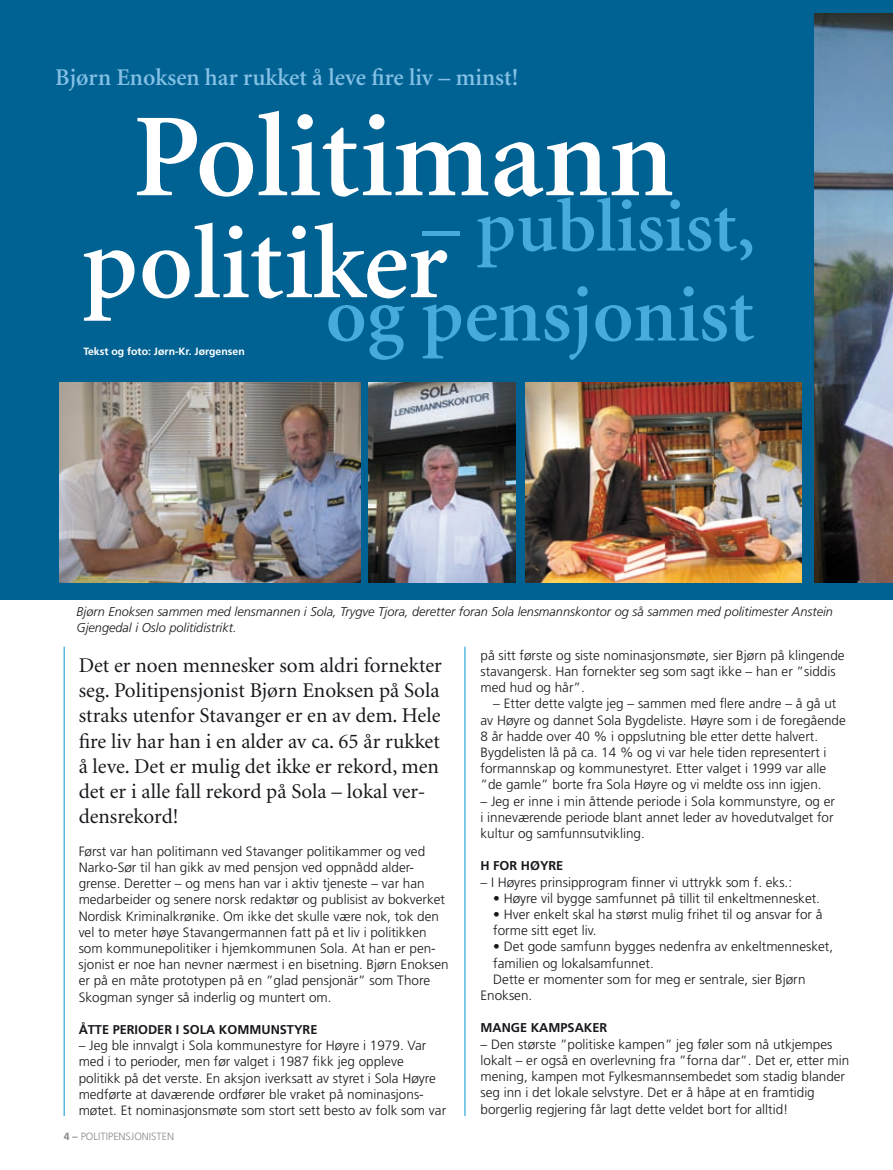
<style>
.page{position:relative;width:893px;height:1170px;background:#fff}
.page>*{position:absolute;margin:0;border:0;box-sizing:border-box;transform-origin:0 0}
.t1{font:600 118.8px "Minion";color:#fff}
.t2{font:600 105px "Minion";color:#fff}
.t3{font:600 79.65px "Minion";color:#47abdc}
.t4{font:600 75px "Minion";color:#47abdc}
.t5{font:600 24px "Minion";color:#84c0e5}
.t6{font:21px/25.2px "Minion";color:#1a171c}
.t7{font:300 13.5px/16.2px "Frutiger";color:#1a171c}
.t8{font:italic 300 12.75px/15.3px "Frutiger";color:#1a171c}
.t9{font:700 12.75px "Frutiger";color:#1a171c}
.t10{font:700 10.5px "Frutiger";color:#fff}
.t11{font:300 10.5px "Frutiger";color:#87888a}
.s1{font-weight:700}
</style>
<div class="page">
<div style="left:0;top:0;width:893px;height:600px;background:#006293"></div>
<img style="left:814px;top:14px;width:79px;height:569px">
<img style="left:368px;top:382px;width:148px;height:200px">
<img style="left:60px;top:382px;width:300px;height:200px">
<img style="left:526px;top:382px;width:275px;height:200px">
<hr style="left:465px;top:646px;width:1px;height:469px;background:#0098d5">
<hr style="left:64px;top:646px;width:1px;height:469px;background:#0098d5">
<h3 class="t5" style="left:55px;top:65px;width:465px">Bjørn Enoksen har rukket å leve fire liv – minst!</h3>
<h1 class="t1" style="left:133px;top:96px;width:543px">Politimann</h1>
<h3 class="t4" style="left:422px;top:188px;width:335px">– publisist,</h3>
<h2 class="t2" style="left:82px;top:210px;width:367px">politiker</h2>
<h3 class="t3" style="left:326px;top:274px;width:430px">og pensjonist</h3>
<p class="t10" style="left:83px;top:345px;width:163px">TEKST OG FOTO: JØRN-KR. JØRGENSEN</p>
<p class="t8" style="left:77px;top:604px;width:758px">Bjørn Enoksen sammen med lensmannen i Sola, Trygve Tjora, deretter foran Sola lensmannskontor og så sammen med politimester Anstein<br>Gjengedal i Oslo politidistrikt.</p>
<p class="t6" style="left:79px;top:653px;width:365px">Det er noen mennesker som aldri fornekter seg. Politipensjonist Bjørn Enoksen på Sola straks utenfor Stavanger er en av dem. Hele fire liv har han i en alder av ca. 65 år rukket å leve. Det er mulig det ikke er rekord, men det er i alle fall rekord på Sola – lokal ver&shy;densrekord!</p>
<p class="t7" style="left:79px;top:843px;width:371px">Først var han politimann ved Stavanger politikammer og ved Narko-Sør til han gikk av med pensjon ved oppnådd alder&shy;grense. Deretter – og mens han var i aktiv tjeneste – var han medarbeider og senere norsk redaktør og publisist av bokverket Nordisk Kriminalkrønike. Om ikke det skulle være nok, tok den vel to meter høye Stavangermannen fatt på et liv i politikken som kommunepolitiker i hjemkommunen Sola. At han er pen&shy;sjonist er noe han nevner nærmest i en bisetning. Bjørn Enoksen er på en måte prototypen på en ”glad pensjonär” som Thore Skogman synger så inderlig og muntert om.</p>
<p class="t9" style="left:79px;top:1021px;width:232px">ÅTTE PERIODER I SOLA KOMMUNSTYRE</p>
<p class="t7" style="left:79px;top:1037px;width:369px">– Jeg ble innvalgt i Sola kommunestyre for Høyre i 1979. Var med i to perioder, men før valget i 1987 fikk jeg oppleve politikk på det verste. E n aksjon iverksatt av styret i Sola Høyre medførte at daværende ordfører ble vraket på nominasjons&shy;møtet. Et nominasjonsmøte som stort sett besto av folk som var</p>
<p class="t11" style="left:73px;top:1129px;width:103px"><span class="s1">–</span> Politipensjonisten</p>
<p class="t7" style="left:480px;top:647px;width:366px">på sitt første og siste nominasjonsmøte, sier Bjørn på klingende stavangersk. Han fornekter seg som sagt ikke – han er ”siddis med hud og hår”.</p>
<p class="t7" style="left:480px;top:695px;width:367px;text-indent:13px">– Etter dette valgte jeg – sammen med flere andre – å gå ut av Høyre og dannet Sola Bygdeliste. Høyre som i de foregående 8 år hadde over 40 % i oppslutning ble etter dette halvert.<br>Bygdelisten lå på ca. 14 % og vi var hele tiden representert i formannskap og kommunestyret. Etter valget i 1999 var alle ”de gamle” borte fra Sola Høyre og vi meldte oss inn igjen.</p>
<p class="t7" style="left:480px;top:793px;width:356px;text-align:justify">– Jeg er inne i min åttende periode i Sola kommunstyre, og er i inneværende periode blant annet leder av hovedutvalget for kultur og samfunnsutvikling.</p>
<p class="t9" style="left:480px;top:858px;width:76px">H FOR HØYRE</p>
<p class="t7" style="left:480px;top:873px;width:313px">– I Høyres prinsipprogram finner vi uttrykk som f. eks.:</p>
<p class="t7" style="left:493px;top:890px;width:328px">• Høyre vil bygge samfunnet på tillit til enkeltmennesket.</p>
<p class="t7" style="left:493px;top:906px;width:331px">• Hver enkelt skal ha størst mulig frihet til og ansvar for å forme sitt eget liv.</p>
<p class="t7" style="left:493px;top:938px;width:341px">• Det gode samfunn bygges nedenfra av enkeltmennesket,</p>
<p class="t7" style="left:493px;top:954px;width:162px">familien og lokalsamfunnet.</p>
<p class="t7" style="left:493px;top:971px;width:314px">Dette er momenter som for meg er sentrale, sier Bjørn</p>
<p class="t7" style="left:480px;top:987px;width:53px">-Enoksen.</p>
<p class="t9" style="left:480px;top:1020px;width:104px">MANGE KAMPSAKER</p>
<p class="t7" style="left:480px;top:1035px;width:370px">– Den største ”politiske kampen” jeg føler som nå utkjempes lokalt – er også en overlevning fra ”forna dar”. Det er, etter min mening, kampen mot Fylkesmannsembedet som stadig blander seg inn i det lokale selvstyre. Det er å håpe at en framtidig borgerlig regjering får lagt dette veldet bort for alltid!</p>
</div>
